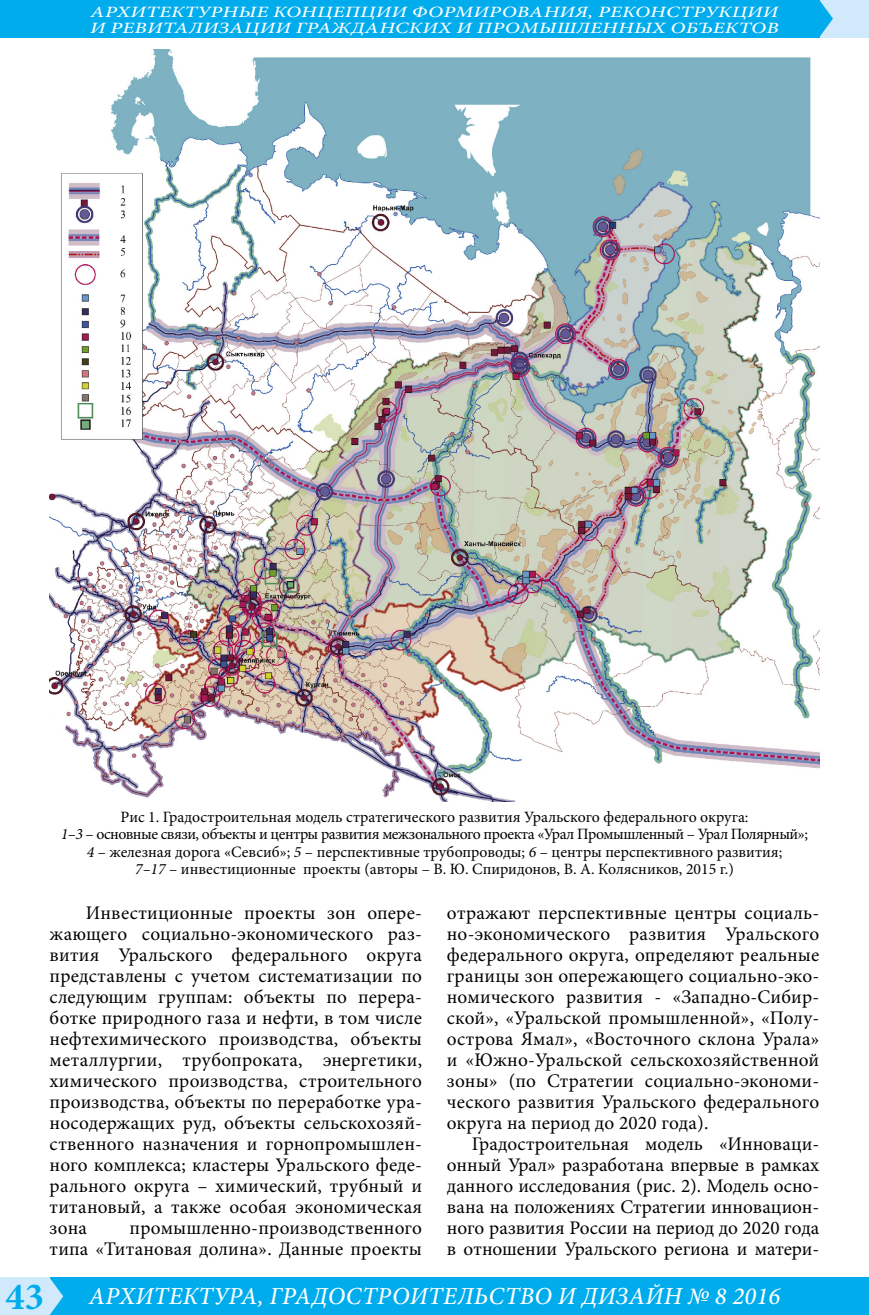
<style>
.page{position:relative;width:869px;height:1315px;background:#fff}
.page>*{position:absolute;margin:0;border:0;box-sizing:border-box;transform-origin:0 0}
.t1{font:italic 500 24.5px "Minion Pro";letter-spacing:.01em;color:#fff}
.t2{font:19.25px/21px "Minion Pro";letter-spacing:.01em;color:#000;text-align:justify}
.Рисунок{font:15.75px/17.5px "Minion Pro";letter-spacing:-.005em;color:#000;text-align:center}
.t3{font:italic 500 15.75px/15.8px "Minion Pro";letter-spacing:.01em;color:#fff;scale:1.33 1}
.s1{font-style:italic}
.s2{font-weight:700;font-style:normal;font-size:38.5px;color:#00acec}
</style>
<div class="page">
<div style="left:46px;top:1277px;width:822px;height:38px;background:#00acec"></div>
<div style="left:819px;top:0;width:49px;height:37px;background:#d0eafb"></div>
<div style="left:0;top:1277px;width:50px;height:38px;background:#d0eafb"></div>
<div style="left:0;top:0;width:819px;height:37px;background:#00acec"></div>
<svg style="left:50px;top:1278px;width:13px;height:37px"></svg>
<svg style="left:819px;top:0;width:13px;height:37px"></svg>
<img style="left:50px;top:50px;width:769px;height:751px">
<p class="t3" style="left:90px;top:4px;width:519px">АРХИТЕКТУРНЫЕ КОНЦЕПЦИИ ФОРМИРОВАНИЯ, РЕКОНСТРУКЦИИ<br>И РЕВИТАЛИЗАЦИИ ГРАЖДАНСКИХ И ПРОМЫШЛЕННЫХ ОБЪЕКТОВ</p>
<p class="Рисунок" style="left:61px;top:808px;width:748px">Рис 1. Градостроительная модель стратегического развития Уральского федерального округа:<br><span class="s1">1–3</span> – основные связи, объекты и центры развития межзонального проекта «Урал Промышленный – Урал Полярный»; <span class="s1">4</span> – железная дорога «Севсиб»; <span class="s1">5</span> – перспективные трубопроводы; <span class="s1">6</span> – центры перспективного развития;<br><span class="s1">7–17</span> – инвестиционные проекты (авторы – В. Ю. Спиридонов, В. А. Колясников, 2015 г.)</p>
<p class="t2" style="left:50px;top:902px;width:374px;text-indent:36px">Инвестиционные проекты зон опере&shy;жающего социально-экономического раз&shy;вития Уральского федерального округа представлены с учетом систематизации по следующим группам: объекты по перера&shy;ботке природного газа и нефти, в том числе нефтехимического производства, объекты металлургии, трубопроката, энергетики, химического производства, строительного производства, объекты по переработке ура&shy;носодержащих руд, объекты сельскохозяй&shy;ственного назначения и горнопромышлен&shy;ного комплекса; кластеры Уральского феде&shy;рального округа – химический, трубный и титановый, а также особая экономическая зона</p>
<p class="t2" style="left:50px;top:1217px;width:374px;text-align:right">промышленно-производственного<br>типа «Титановая долина». Данные проекты</p>
<p class="t2" style="left:446px;top:902px;width:374px">отражают перспективные центры социаль&shy;но-экономического развития Уральского федерального округа, определяют реальные границы зон опережающего социально-эко&shy;номического развития - «Западно-Сибир&shy;ской», «Уральской промышленной», «Полу&shy;острова Ямал», «Восточного склона Урала» и «Южно-Уральской сельскохозяйственной зоны» (по Стратегии социально-экономи&shy;ческого развития Уральского федерального округа на период до 2020 года).</p>
<p class="t2" style="left:446px;top:1133px;width:374px;text-indent:25px">Градостроительная модель «Инноваци&shy;онный Урал» разработана впервые в рамках данного исследования (рис. 2). Модель осно&shy;вана на положениях Стратегии инновацион&shy;ного развития России на период до 2020 года в отношении Уральского региона и матери-</p>
<p class="t1" style="left:6px;top:1279px;width:775px"><span class="s2">43</span> АРХИТЕКТУРА, ГРАДОСТРОИТЕЛЬСТВО И ДИЗАЙН № 8 2016</p>
</div>
